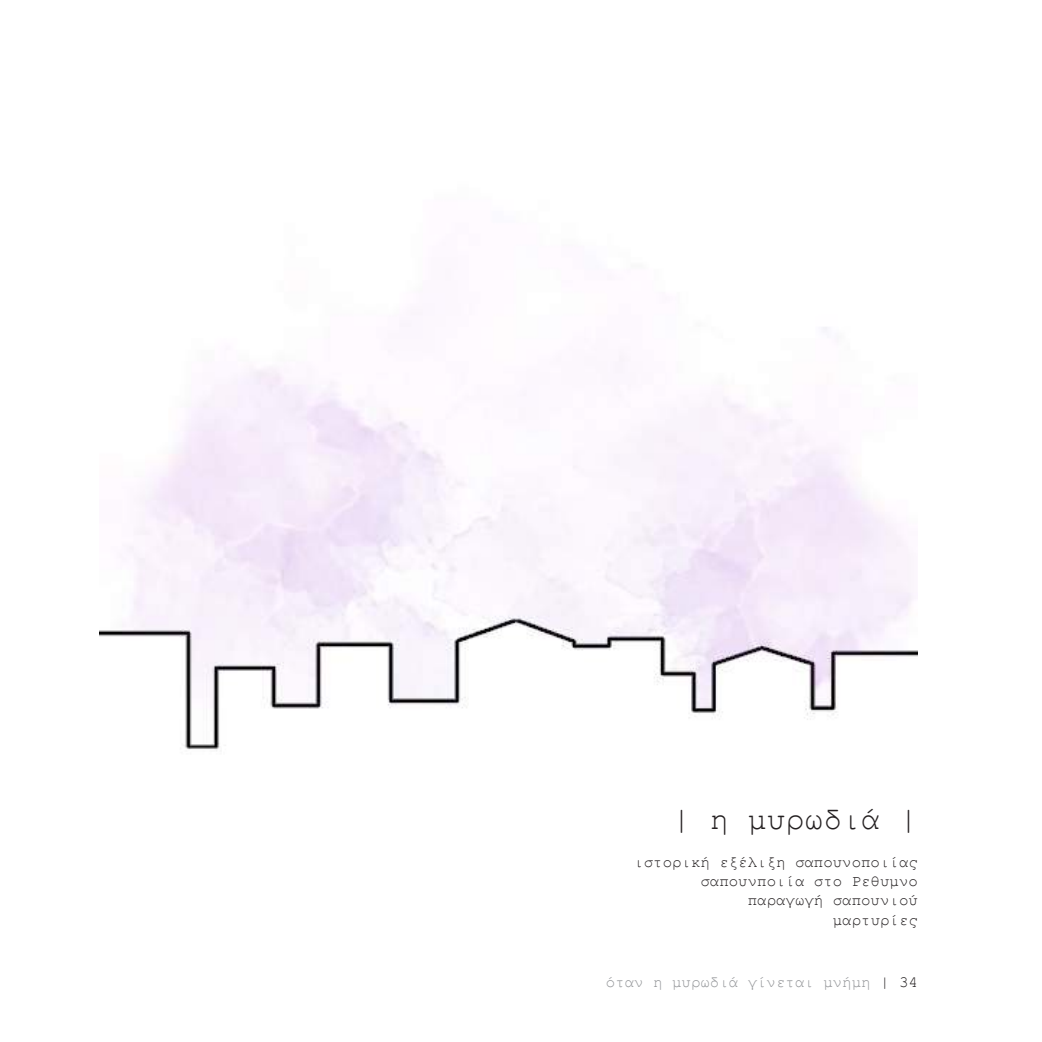
<style>
.page{position:relative;width:1042px;height:1042px;background:#fff}
.page>*{position:absolute;margin:0;border:0;box-sizing:border-box;transform-origin:0 0}
.t1{font:31.5px "Courier New";color:#231f20}
.t2{font:15.75px/19.2px "Courier New";color:#231f20;text-align:right}
.t3{font:15.75px "Courier New";color:#939598}
.s1{color:#231f20}
</style>
<div class="page">
<img style="left:99px;top:312px;width:819px;height:439px">
<h1 class="t1" style="left:672px;top:799px;width:247px">| η μυρωδιά |</h1>
<p class="t2" style="left:634px;top:852px;width:285px">ιστορική εξέλιξη σαπουνοποιίας σαπουνποιία στο Ρεθυμνο παραγωγή σαπουνιού<br>μαρτυρίες</p>
<p class="t3" style="left:606px;top:972px;width:313px">όταν η μυρωδιά γίνεται μνήμη <span class="s1">| 34</span></p>
</div>
